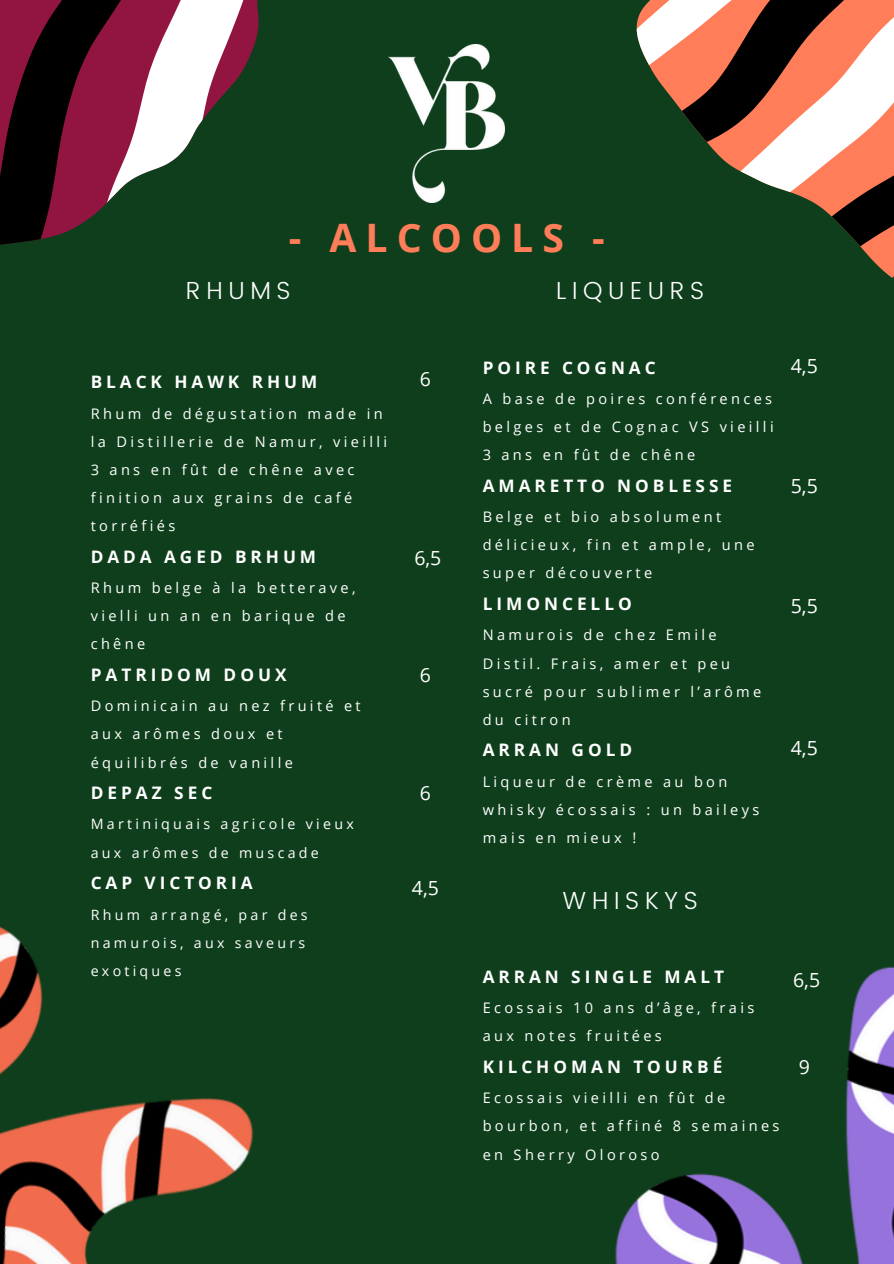
<style>
.page{position:relative;width:894px;height:1264px;background:#fff}
.page>*{position:absolute;margin:0;border:0;box-sizing:border-box;transform-origin:0 0}
.t1{font:700 39.15px "Open Sans";letter-spacing:.23em;color:#ff7d58}
.t2{font:300 24.75px "Poppins";letter-spacing:.23em;color:#fff}
.t3{font:19.5px "Open Sans";color:#fff}
.t4{font:700 17.25px "Open Sans";letter-spacing:.23em;color:#fff}
.t5{font:14.55px/28.2px "Open Sans";letter-spacing:.23em;color:#fff}
.t6{font:14.25px/28.2px "Open Sans";letter-spacing:.23em;color:#fff}
</style>
<div class="page">
<div style="left:0;top:0;width:893px;height:1263px;background:#0e3e1b"></div>
<svg style="left:636px;top:0;width:257px;height:278px"></svg>
<svg style="left:25px;top:0;width:116px;height:242px;fill:#911540"></svg>
<svg style="left:141px;top:0;width:117px;height:175px"></svg>
<svg style="left:0;top:0;width:25px;height:245px"></svg>
<img style="left:388px;top:45px;width:116px;height:157px">
<img style="left:615px;top:966px;width:278px;height:297px">
<img style="left:0;top:926px;width:254px;height:337px">
<p class="t1" style="left:288px;top:210px;width:317px">- ALCOOLS -</p>
<h2 class="t2" style="left:186px;top:276px;width:106px">RHUMS</h2>
<h2 class="t2" style="left:556px;top:276px;width:150px">LIQUEURS</h2>
<p class="t4" style="left:91px;top:370px;width:228px">BLACK HAWK RHUM</p>
<p class="t5" style="left:91px;top:399px;width:298px">Rhum de dégustation made in la Distillerie de Namur, vieilli<br>3 ans en fût de chêne avec finition aux grains de café torréfiés</p>
<p class="t4" style="left:91px;top:544px;width:227px">DADA AGED BRHUM</p>
<p class="t5" style="left:91px;top:573px;width:266px">Rhum belge à la betterave, vielli un an en barique de chêne</p>
<p class="t4" style="left:91px;top:662px;width:197px">PATRIDOM DOUX</p>
<p class="t5" style="left:91px;top:691px;width:271px">Dominicain au nez fruité et aux arômes doux et équilibrés de vanille</p>
<p class="t4" style="left:91px;top:780px;width:123px">DEPAZ SEC</p>
<p class="t6" style="left:91px;top:809px;width:264px">Martiniquais agricole vieux aux arômes de muscade</p>
<p class="t4" style="left:91px;top:870px;width:163px">CAP VICTORIA</p>
<p class="t6" style="left:91px;top:899px;width:218px">Rhum arrangé, par des namurois, aux saveurs exotiques</p>
<h3 class="t3" style="left:420px;top:365px;width:13px">6</h3>
<h3 class="t3" style="left:414px;top:544px;width:29px">6,5</h3>
<h3 class="t3" style="left:420px;top:661px;width:13px">6</h3>
<p class="t3" style="left:420px;top:779px;width:13px">6</p>
<p class="t3" style="left:412px;top:874px;width:29px">4,5</p>
<p class="t4" style="left:482px;top:355px;width:174px">POIRE COGNAC</p>
<p class="t5" style="left:482px;top:384px;width:292px;text-align:justify">A base de poires conférences belges et de Cognac VS vieilli 3 ans en fût de chêne</p>
<p class="t4" style="left:482px;top:473px;width:251px">AMARETTO NOBLESSE</p>
<p class="t5" style="left:482px;top:502px;width:273px">Belge et bio absolument délicieux, fin et ample, une super découverte</p>
<p class="t4" style="left:482px;top:591px;width:151px">LIMONCELLO</p>
<p class="t5" style="left:482px;top:620px;width:280px">Namurois de chez Emile<br>Distil. Frais, amer et peu sucré pour sublimer l’arôme du citron</p>
<p class="t4" style="left:482px;top:738px;width:151px">ARRAN GOLD</p>
<p class="t5" style="left:482px;top:767px;width:278px">Liqueur de crème au bon whisky écossais : un baileys mais en mieux !</p>
<p class="t3" style="left:790px;top:352px;width:29px">4,5</p>
<h3 class="t3" style="left:790px;top:472px;width:29px">5,5</h3>
<h3 class="t3" style="left:790px;top:592px;width:29px">5,5</h3>
<p class="t3" style="left:790px;top:734px;width:29px">4,5</p>
<h2 class="t2" style="left:562px;top:885px;width:137px">WHISKYS</h2>
<p class="t4" style="left:482px;top:964px;width:243px">ARRAN SINGLE MALT</p>
<p class="t5" style="left:482px;top:993px;width:273px">Ecossais 10 ans d’âge, frais aux notes fruitées</p>
<p class="t4" style="left:482px;top:1054px;width:241px">KILCHOMAN TOURBÉ</p>
<p class="t5" style="left:482px;top:1083px;width:298px">Ecossais vieilli en fût de bourbon, et affiné 8 semaines en Sherry Oloroso</p>
<h3 class="t3" style="left:792px;top:965px;width:29px">6,5</h3>
<p class="t3" style="left:798px;top:1052px;width:13px">9</p>
</div>
